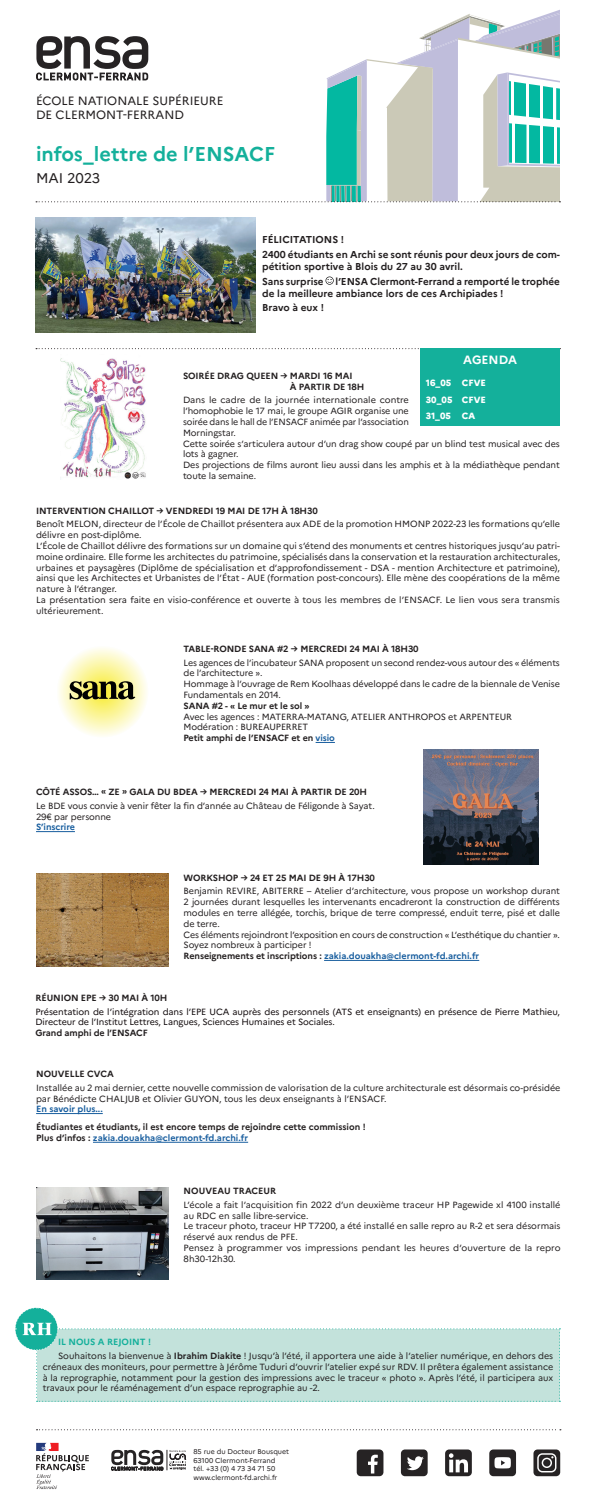
<style>
.page{position:relative;width:596px;height:1503px;background:#fff}
.page>*{position:absolute;margin:0;border:0;box-sizing:border-box;transform-origin:0 0}
.t1{font:700 20px "Marianne";color:#14b09b}
.t2{font:14px "Marianne";color:#231f20}
.t3{font:12px/14.4px "Marianne";color:#231f20}
.t4{font:700 12px "Marianne";color:#fff}
.t5{font:700 10px/14.8px "Marianne";color:#231f20}
.t6{font:9px/10.8px "Marianne";letter-spacing:-.01em;color:#231f20}
.t7{font:700 9px/10.8px "Marianne";letter-spacing:-.01em;color:#231f20}
.t8{font:9px/10.8px "Marianne";letter-spacing:-.01em;color:#110a0c}
.t9{font:800 9px/16.5px "Marianne";color:#fff;text-align:justify}
.t10{font:700 9px "Marianne";letter-spacing:-.005em;color:#175d9e}
.t11{font:7px/8.4px "Marianne";color:#231f20}
.s1{font-weight:700}
.s2{font-weight:700;color:#175d9e}
.s3{color:#175d9e}
.s4{font-weight:700;color:#14b09b}
</style>
<div class="page">
<svg style="left:36px;top:348px;width:524px;height:1px"></svg>
<div style="left:420px;top:348px;width:139px;height:78px;background:#14b09b"></div>
<svg style="left:325px;top:276px;width:8px;height:9px"></svg>
<img style="left:61px;top:358px;width:85px;height:121px">
<img style="left:36px;top:1187px;width:132px;height:92px">
<hr style="left:36px;top:1113px;width:67px;height:1px;background:#175d9e">
<hr style="left:93px;top:1141px;width:155px;height:1px;background:#175d9e">
<svg style="left:15px;top:1307px;width:545px;height:94px"></svg>
<svg style="left:111px;top:1449px;width:75px;height:21px"></svg>
<svg style="left:36px;top:1442px;width:53px;height:46px"></svg>
<svg style="left:356px;top:1449px;width:27px;height:27px"></svg>
<svg style="left:400px;top:1449px;width:27px;height:27px"></svg>
<svg style="left:445px;top:1449px;width:26px;height:27px"></svg>
<svg style="left:489px;top:1449px;width:26px;height:27px"></svg>
<svg style="left:533px;top:1449px;width:27px;height:27px"></svg>
<div style="left:543px;top:1459px;width:7px;height:7px;background:#262324;border-radius:50%"></div>
<svg style="left:36px;top:1429px;width:524px;height:1px"></svg>
<svg style="left:56px;top:645px;width:92px;height:92px"></svg>
<svg style="left:70px;top:681px;width:65px;height:18px"></svg>
<svg style="left:315px;top:742px;width:20px;height:1px"></svg>
<hr style="left:324px;top:960px;width:155px;height:1px;background:#175d9e">
<img style="left:36px;top:874px;width:132px;height:92px">
<img style="left:36px;top:217px;width:219px;height:115px">
<svg style="left:36px;top:9px;width:524px;height:193px"></svg>
<img style="left:423px;top:749px;width:114px;height:115px">
<hr style="left:36px;top:831px;width:39px;height:1px;background:#175d9e">
<h3 class="t3" style="left:36px;top:93px;width:189px">ÉCOLE NATIONALE SUPÉRIEURE<br>DE CLERMONT-FERRAND</h3>
<h1 class="t1" style="left:36px;top:142px;width:240px">infos_lettre de l’ENSACF</h1>
<h2 class="t2" style="left:36px;top:170px;width:66px">MAI 2023</h2>
<p class="t5" style="left:262px;top:232px;width:299px">FÉLICITATIONS !<br>2400 étudiants en Archi se sont réunis pour deux jours de com-</p>
<p class="t5" style="left:262px;top:259px;width:299px">pétition sportive à Blois du 27 au 30 avril.<br>Sans surprise l’ENSA Clermont-Ferrand a remporté le trophée</p>
<p class="t5" style="left:262px;top:286px;width:243px">de la meilleure ambiance lors de ces Archipiades !<br>Bravo à eux !</p>
<h3 class="t4" style="left:463px;top:352px;width:55px">AGENDA</h3>
<p class="t9" style="left:425px;top:375px;width:61px">16_05 CFVE 30_05 CFVE 31_05 CA</p>
<p class="t7" style="left:290px;top:370px;width:76px;text-indent:-107px">SOIRÉE DRAG QUEEN → MARDI 16 MAI<br>À PARTIR DE 18H</p>
<p class="t6" style="left:183px;top:395px;width:378px">Dans le cadre de la journée internationale contre<br>l’homophobie le 17 mai, le groupe AGIR organise une<br>soirée dans le hall de l’ENSACF animée par l’association<br>Morningstar.<br>Cette soirée s’articulera autour d’un drag show coupé par un blind test musical avec des lots à gagner.<br>Des projections de films auront lieu aussi dans les amphis et à la médiathèque pendant toute la semaine.</p>
<p class="t7" style="left:36px;top:505px;width:283px">INTERVENTION CHAILLOT → VENDREDI 19 MAI DE 17H À 18H30</p>
<p class="t6" style="left:36px;top:518px;width:525px">Benoît MELON, directeur de l’École de Chaillot présentera aux ADE de la promotion HMONP 2022-23 les formations qu’elle délivre en post-diplôme.<br>L’École de Chaillot délivre des formations sur un domaine qui s’étend des monuments et centres historiques jusqu’au patri&shy;moine ordinaire. Elle forme les architectes du patrimoine, spécialisés dans la conservation et la restauration architecturales, urbaines et paysagères (Diplôme de spécialisation et d’approfondissement - DSA - mention Architecture et patrimoine), ainsi que les Architectes et Urbanistes de l’État - AUE (formation post-concours). Elle mène des coopérations de la même nature à l’étranger.<br>La présentation sera faite en visio-conférence et ouverte à tous les membres de l’ENSACF. Le lien vous sera transmis ultérieurement.</p>
<p class="t7" style="left:183px;top:643px;width:236px">TABLE-RONDE SANA #2 → MERCREDI 24 MAI À 18H30</p>
<p class="t6" style="left:183px;top:657px;width:378px">Les agences de l’incubateur SANA proposent un second rendez-vous autour des « éléments de l’architecture ».<br>Hommage à l’ouvrage de Rem Koolhaas développé dans le cadre de la biennale de Venise Fundamentals en 2014.</p>
<p class="t7" style="left:183px;top:700px;width:127px">SANA #2 - « Le mur et le sol »</p>
<p class="t6" style="left:183px;top:711px;width:330px">Avec les agences : MATERRA-MATANG, ATELIER ANTHROPOS et ARPENTEUR<br>Modération : BUREAUPERRET<br><span class="s1">Petit amphi de l’ENSACF et en</span> <span class="s2">visio</span></p>
<p class="t7" style="left:36px;top:786px;width:332px">CÔTÉ ASSOS… « ZE » GALA DU BDEA → MERCREDI 24 MAI À PARTIR DE 20H</p>
<p class="t6" style="left:36px;top:800px;width:340px">Le BDE vous convie à venir fêter la fin d’année au Château de Féligonde à Sayat.<br>29€ par personne</p>
<p class="t10" style="left:36px;top:821px;width:40px">S’inscrire</p>
<p class="t7" style="left:183px;top:872px;width:193px">WORKSHOP → 24 ET 25 MAI DE 9H À 17H30</p>
<p class="t6" style="left:183px;top:885px;width:378px">Benjamin REVIRE, ABITERRE – Atelier d’architecture, vous propose un workshop durant 2 journées durant lesquelles les intervenants encadreront la construction de différents modules en terre allégée, torchis, brique de terre compressé, enduit terre, pisé et dalle de terre.<br>Ces éléments rejoindront l’exposition en cours de construction « L’esthétique du chantier ».<br>Soyez nombreux à participer !<br><span class="s1">Renseignements et inscriptions :</span> <span class="s2">zakia.douakha@clermont-fd.archi.fr</span></p>
<p class="t7" style="left:36px;top:992px;width:133px">RÉUNION EPE → 30 MAI À 10H</p>
<p class="t8" style="left:36px;top:1006px;width:525px">Présentation de l’intégration dans l’EPE UCA auprès des personnels (ATS et enseignants) en présence de Pierre Mathieu,<br>Directeur de l’Institut Lettres, Langues, Sciences Humaines et Sociales.</p>
<p class="t7" style="left:36px;top:1027px;width:114px">Grand amphi de l’ENSACF</p>
<p class="t7" style="left:36px;top:1068px;width:79px">NOUVELLE CVCA</p>
<p class="t6" style="left:36px;top:1082px;width:525px">Installée au 2 mai dernier, cette nouvelle commission de valorisation de la culture architecturale est désormais co-présidée par Bénédicte CHALJUB et Olivier GUYON, tous les deux enseignants à l’ENSACF.</p>
<p class="t10" style="left:36px;top:1103px;width:68px">En savoir plus...</p>
<p class="t7" style="left:36px;top:1121px;width:331px">Étudiantes et étudiants, il est encore temps de rejoindre cette commission !<br>Plus d’infos : <span class="s3">zakia.douakha@clermont-fd.archi.fr</span></p>
<p class="t7" style="left:183px;top:1185px;width:94px">NOUVEAU TRACEUR</p>
<p class="t6" style="left:183px;top:1199px;width:378px">L’école a fait l’acquisition fin 2022 d’un deuxième traceur HP Pagewide xl 4100 installé au RDC en salle libre-service.<br>Le traceur photo, traceur HP T7200, a été installé en salle repro au R-2 et sera désormais réservé aux rendus de PFE.<br>Pensez à programmer vos impressions pendant les heures d’ouverture de la repro 8h30-12h30.</p>
<p class="t6" style="left:58px;top:1335px;width:496px;line-height:13.6px"><span class="s4">IL NOUS A REJOINT !<br></span>Souhaitons la bienvenue à <span class="s1">Ibrahim Diakite</span> ! Jusqu’à l’été, il apportera une aide à l’atelier numérique, en dehors des</p>
<p class="t6" style="left:43px;top:1361px;width:511px;text-align:justify">créneaux des moniteurs, pour permettre à Jérôme Tuduri d’ouvrir l’atelier expé sur RDV. Il prêtera également assistance à la reprographie, notamment pour la gestion des impressions avec le traceur « photo ». Après l’été, il participera aux travaux pour le réaménagement d’un espace reprographie au -2.</p>
<p class="t11" style="left:193px;top:1447px;width:97px">85 rue du Docteur Bousquet<br>63100 Clermont-Ferrand<br>tél. +33 (0) 4 73 34 71 50 www.clermont-fd.archi.fr</p>
</div>
